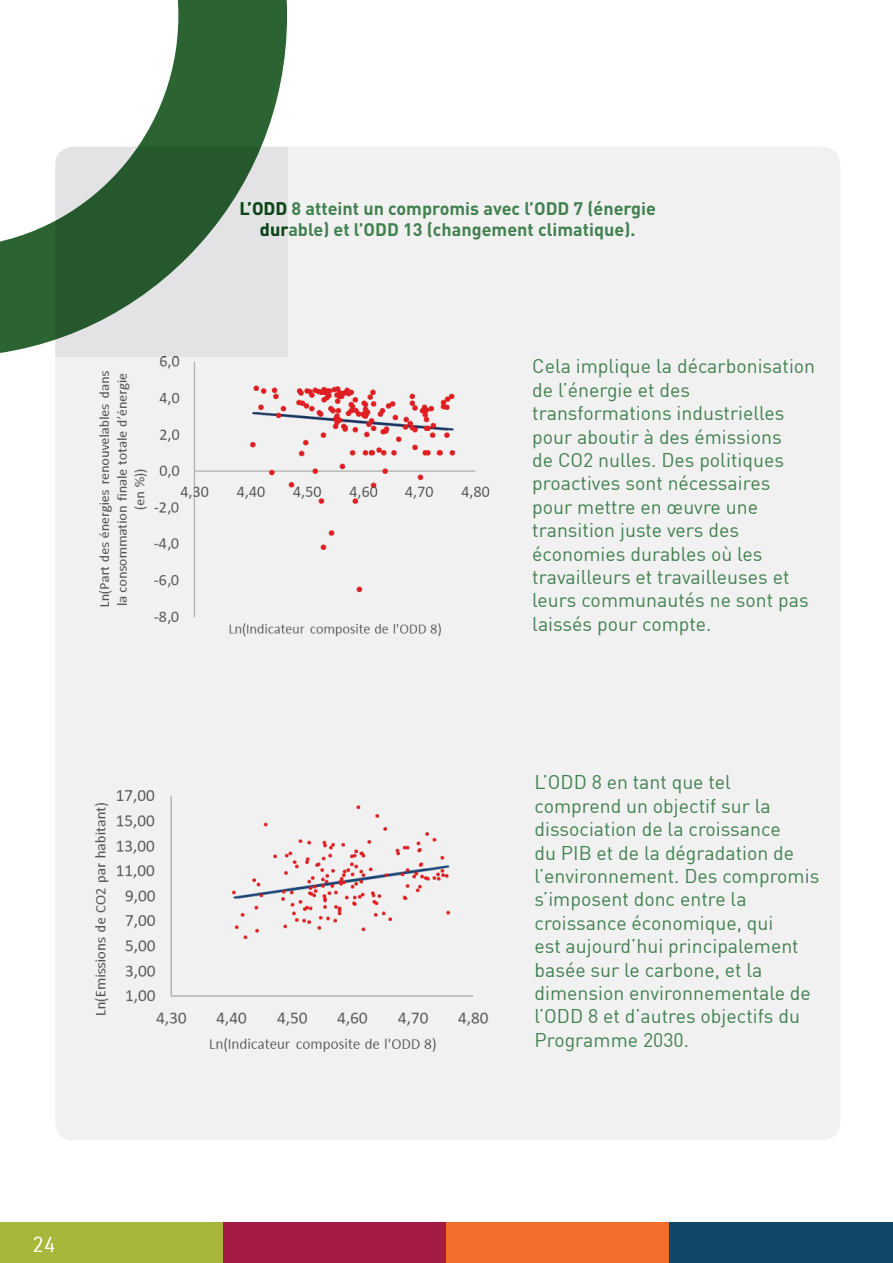
<style>
.page{position:relative;width:893px;height:1263px;background:#fff}
.page>*{position:absolute;margin:0;border:0;box-sizing:border-box;transform-origin:0 0}
.t1{font:21px "URWDINW05";color:#fff}
.t2{font:19.5px/23.4px "DIN";color:#41814e}
.t3{font:700 18px/21.6px "DIN";color:#41814e;text-align:center}
</style>
<div class="page">
<div style="left:0;top:1222px;width:223px;height:41px;background:#a7b739"></div>
<div style="left:223px;top:1222px;width:223px;height:41px;background:#a31a44"></div>
<div style="left:446px;top:1222px;width:224px;height:41px;background:#f36c29"></div>
<div style="left:670px;top:1222px;width:223px;height:41px;background:#11486a"></div>
<div style="left:55px;top:147px;width:785px;height:993px;background:#f1f1f2;border-radius:18px"></div>
<img style="left:98px;top:342px;width:392px;height:295px">
<img style="left:94px;top:790px;width:395px;height:262px">
<svg style="left:0;top:0;width:287px;height:357px"></svg>
<p class="t1" style="left:33px;top:1231px;width:24px">24</p>
<p class="t3" style="left:239px;top:197px;width:418px">L’ODD 8 atteint un compromis avec l’ODD 7 (énergie durable) et l’ODD 13 (changement climatique).</p>
<p class="t2" style="left:532px;top:354px;width:285px">Cela implique la décarbonisation de l’énergie et des transformations industrielles pour aboutir à des émissions<br>de CO2 nulles. Des politiques proactives sont nécessaires pour mettre en œuvre une transition juste vers des économies durables où les travailleurs et travailleuses et leurs communautés ne sont pas laissés pour compte.</p>
<p class="t2" style="left:534px;top:770px;width:286px">L’ODD 8 en tant que tel comprend un objectif sur la dissociation de la croissance<br>du PIB et de la dégradation de l’environnement. Des compromis s’imposent donc entre la croissance économique, qui<br>est aujourd’hui principalement basée sur le carbone, et la dimension environnementale de l’ODD 8 et d’autres objectifs du<br>Programme 2030.</p>
</div>
